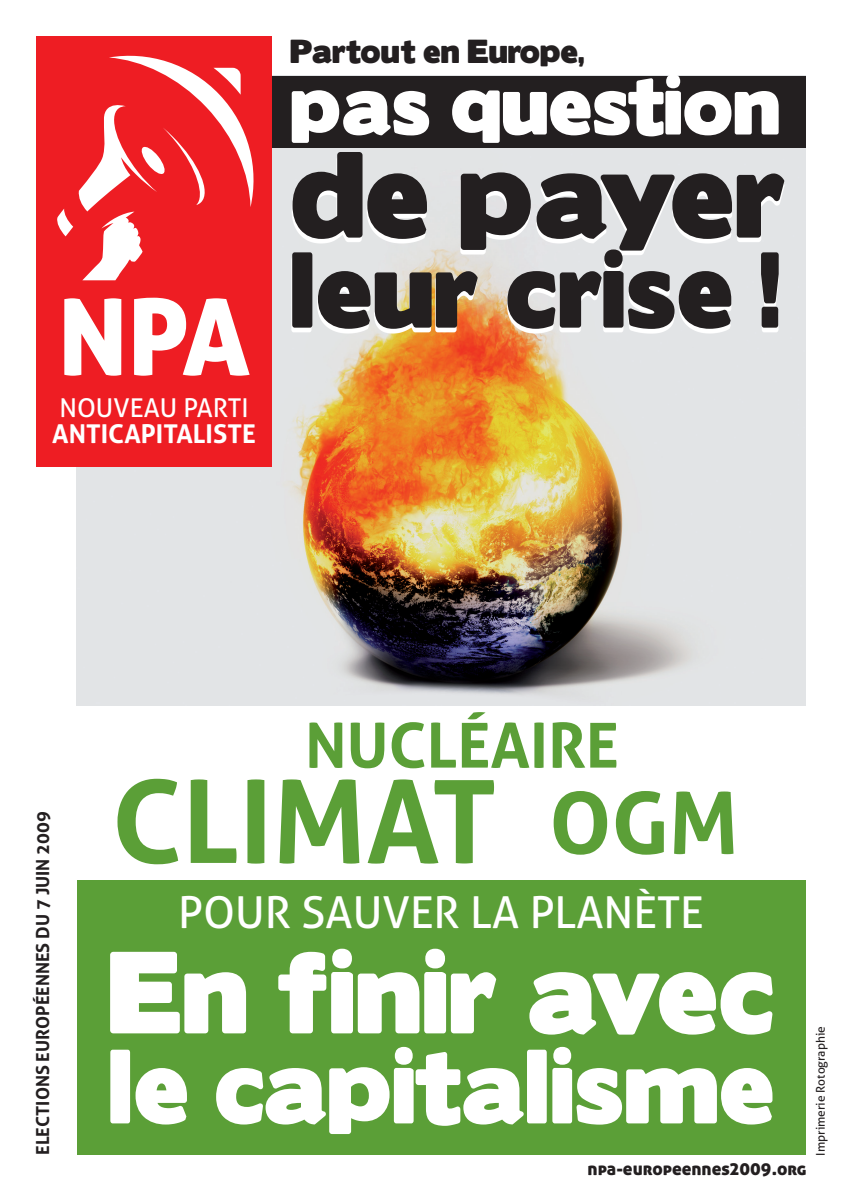
<style>
.page{position:relative;width:842px;height:1191px;background:#fff}
.page>*{position:absolute;margin:0;border:0;box-sizing:border-box;transform-origin:0 0}
.t1{font:700 115.1px "Aller";color:#5b9f37}
.t2{font:109px "Boris Black Bloxx";color:#231f20}
.t3{font:105.8px "Aller Display";color:#fff}
.t4{font:104px "Boris Black Bloxx";color:#fff}
.t5{font:96px "Boris Black Bloxx";color:#231f20}
.t6{font:94px "Boris Black Bloxx";color:#fff}
.t7{font:700 85.7px "Aller";color:#5b9f37}
.t8{font:74px "Boris Black Bloxx";color:#fff}
.t9{font:700 62.2px "Aller";color:#5b9f37}
.t10{font:44px "Aller";color:#fff}
.t11{font:29.7px "Boris Black Bloxx";color:#231f20}
.t12{font:700 25.9px "Aller";color:#fff}
.t13{font:25.9px "Aller";color:#fff}
.t14{font:700 18px "Aller";color:#231f20}
.t15{font:18px "Aller Display";color:#231f20}
.t16{font:12px "Aller";color:#231f20}
</style>
<div class="page">
<img style="left:77px;top:148px;width:729px;height:557px">
<div style="left:77px;top:880px;width:729px;height:275px;background:#5b9f37"></div>
<div style="left:36px;top:36px;width:236px;height:431px;background:#ee1d23"></div>
<svg style="left:57px;top:55px;width:197px;height:225px"></svg>
<div style="left:272px;top:76px;width:534px;height:72px;background:#231f20"></div>
<svg style="left:291px;top:75px;width:493px;height:258px"></svg>
<h3 class="t3" style="left:58px;top:270px;width:194px">NPA</h3>
<h3 class="t13" style="left:59px;top:392px;width:191px">NOUVEAU PARTI</h3>
<h3 class="t12" style="left:52px;top:417px;width:205px">ANTICAPITALISTE</h3>
<h3 class="t11" style="left:290px;top:29px;width:296px">Partout en Europe,</h3>
<h3 class="t8" style="left:290px;top:50px;width:492px">pas question</h3>
<h2 class="t2" style="left:290px;top:112px;width:498px">de payer</h2>
<h3 class="t5" style="left:290px;top:217px;width:492px">leur crise !</h3>
<p class="t14" style="left:32px;top:1155px;width:345px;rotate:-90deg">ELECTIONS EUROPÉENNES DU 7 JUIN 2009</p>
<h3 class="t9" style="left:305px;top:707px;width:315px">NUCLÉAIRE</h3>
<h1 class="t1" style="left:111px;top:751px;width:387px">CLIMAT</h1>
<h3 class="t7" style="left:549px;top:770px;width:191px">OGM</h3>
<h3 class="t10" style="left:178px;top:885px;width:527px">POUR SAUVER LA PLANÈTE</h3>
<h3 class="t4" style="left:108px;top:914px;width:669px">En finir avec</h3>
<h3 class="t6" style="left:108px;top:1015px;width:668px">le capitalisme</h3>
<p class="t15" style="left:588px;top:1157px;width:220px">npa-europeennes2009.org</p>
<p class="t16" style="left:813px;top:1155px;width:131px;rotate:-90deg">I MPRIMERIE ROTOGRAPHIE</p>
</div>
